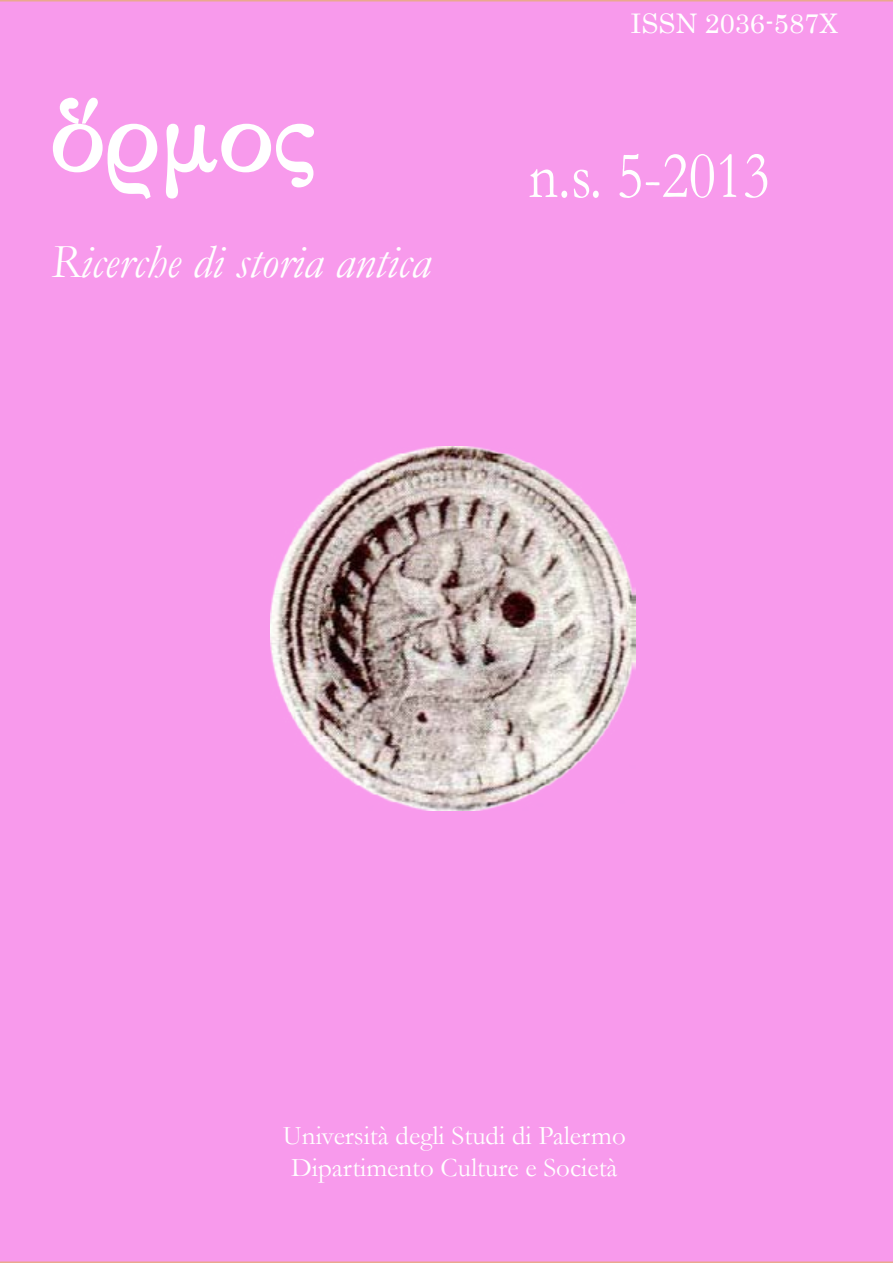
<style>
.page{position:relative;width:893px;height:1263px;background:#f89aec}
.page>*{position:absolute;margin:0;border:0;box-sizing:border-box;transform-origin:0 0}
.t1{font:111px "Garamond Classical";color:#fff}
.t2{font:67.5px "Garamond";color:#fff;scale:.85 1}
.t3{font:italic 48px "Garamond";color:#fff}
.t4{font:27px/32.4px "Garamond";color:#fff;text-align:center}
.t5{font:27px "Century";color:#fff}
</style>
<div class="page">
<svg style="left:51px;top:95px;width:265px;height:106px;background:#f9aaef"></svg>
<img style="left:270px;top:447px;width:365px;height:364px">
<h1 class="t1" style="left:50px;top:66px;width:265px">ὅρμος</h1>
<h3 class="t3" style="left:50px;top:229px;width:382px">Ricerche di storia antica</h3>
<p class="t5" style="left:630px;top:1px;width:209px">ISSN 2036-587X</p>
<h2 class="t2" style="left:529px;top:130px;width:285px">n.s. 5-2013</h2>
<p class="t4" style="left:283px;top:1118px;width:344px">Università degli Studi di Palermo<br>Dipartimento Culture e Società</p>
</div>
